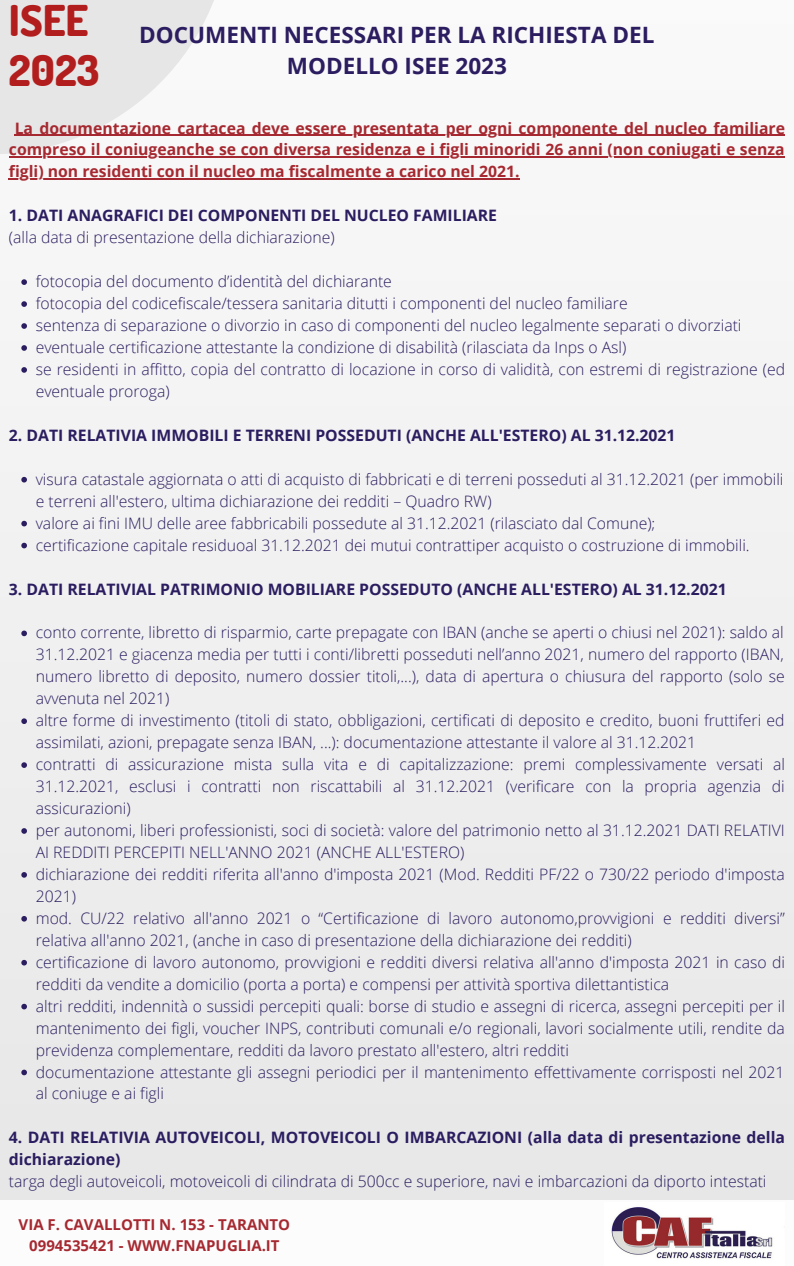
<style>
.page{position:relative;width:794px;height:1266px;background:#fff}
.page>*{position:absolute;margin:0;border:0;box-sizing:border-box;transform-origin:0 0}
.t1{font:800 42.38px/50.8px "Dosis";color:#b21d1d}
.t2{font:700 22.5px/31.5px "Open Sans";color:#2b1d60;text-align:center}
.t3{font:300 15.75px/22px "Open Sans";color:#2b1d60}
.t4{font:700 15.75px/22px "Open Sans";color:#2b1d60}
.t5{font:700 15.75px/22px "Open Sans";color:#a62931;text-align:justify}
.t6{font:700 15px/20.9px "Open Sans";color:#a62931;text-align:center}
</style>
<div class="page">
<div style="left:0;top:0;width:793px;height:1199px;background:#f1f0f0"></div>
<svg style="left:14px;top:0;width:216px;height:136px;fill:#e6e6e6"></svg>
<img style="left:611px;top:1207px;width:162px;height:52px">
<svg style="left:21px;top:279px;width:6px;height:6px"></svg>
<svg style="left:21px;top:301px;width:6px;height:6px"></svg>
<svg style="left:21px;top:323px;width:6px;height:6px"></svg>
<svg style="left:21px;top:345px;width:6px;height:6px"></svg>
<svg style="left:21px;top:367px;width:6px;height:6px"></svg>
<svg style="left:21px;top:477px;width:6px;height:5px"></svg>
<svg style="left:21px;top:521px;width:6px;height:5px"></svg>
<svg style="left:21px;top:543px;width:6px;height:5px"></svg>
<svg style="left:21px;top:630px;width:6px;height:6px"></svg>
<svg style="left:21px;top:718px;width:6px;height:6px"></svg>
<svg style="left:21px;top:762px;width:6px;height:6px"></svg>
<svg style="left:21px;top:828px;width:6px;height:6px"></svg>
<svg style="left:21px;top:872px;width:6px;height:5px"></svg>
<svg style="left:21px;top:916px;width:6px;height:5px"></svg>
<svg style="left:21px;top:960px;width:6px;height:5px"></svg>
<svg style="left:21px;top:1004px;width:6px;height:5px"></svg>
<svg style="left:21px;top:1069px;width:6px;height:6px"></svg>
<hr style="left:15px;top:135px;width:769px;height:1px;background:#a62931">
<hr style="left:9px;top:157px;width:775px;height:1px;background:#a62931">
<hr style="left:9px;top:178px;width:510px;height:2px;background:#a62931">
<h1 class="t1" style="left:9px;top:-7px;width:92px">ISEE<br>2023</h1>
<h2 class="t2" style="left:139px;top:18px;width:516px">DOCUMENTI NECESSARI PER LA RICHIESTA DEL<br>MODELLO ISEE 2023</h2>
<p class="t5" style="left:9px;top:116px;width:777px;text-indent:6px">La documentazione cartacea deve essere presentata per ogni componente del nucleo familiare compreso il coniugeanche se con diversa residenza e i figli minoridi 26 anni (non coniugati e senza figli) non residenti con il nucleo ma fiscalmente a carico nel 2021.</p>
<p class="t4" style="left:9px;top:204px;width:489px">1. DATI ANAGRAFICI DEI COMPONENTI DEL NUCLEO FAMILIARE</p>
<p class="t3" style="left:9px;top:226px;width:327px">(alla data di presentazione della dichiarazione)</p>
<p class="t3" style="left:36px;top:270px;width:750px">fotocopia del documento d’identità del dichiarante<br>fotocopia del codicefiscale/tessera sanitaria ditutti i componenti del nucleo familiare<br>sentenza di separazione o divorzio in caso di componenti del nucleo legalmente separati o divorziati eventuale certificazione attestante la condizione di disabilità (rilasciata da Inps o Asl)<br>se residenti in affitto, copia del contratto di locazione in corso di validità, con estremi di registrazione (ed eventuale proroga)</p>
<p class="t4" style="left:9px;top:424px;width:667px">2. DATI RELATIVIA IMMOBILI E TERRENI POSSEDUTI (ANCHE ALL'ESTERO) AL 31.12.2021</p>
<p class="t3" style="left:36px;top:468px;width:748px">visura catastale aggiornata o atti di acquisto di fabbricati e di terreni posseduti al 31.12.2021 (per immobili e terreni all'estero, ultima dichiarazione dei redditi – Quadro RW)<br>valore ai fini IMU delle aree fabbricabili possedute al 31.12.2021 (rilasciato dal Comune);<br>certificazione capitale residuoal 31.12.2021 dei mutui contrattiper acquisto o costruzione di immobili.</p>
<p class="t4" style="left:9px;top:577px;width:719px">3. DATI RELATIVIAL PATRIMONIO MOBILIARE POSSEDUTO (ANCHE ALL'ESTERO) AL 31.12.2021</p>
<p class="t3" style="left:36px;top:621px;width:750px">conto corrente, libretto di risparmio, carte prepagate con IBAN (anche se aperti o chiusi nel 2021): saldo al 31.12.2021 e giacenza media per tutti i conti/libretti posseduti nell’anno 2021, numero del rapporto (IBAN, numero libretto di deposito, numero dossier titoli,...), data di apertura o chiusura del rapporto (solo se avvenuta nel 2021)<br>altre forme di investimento (titoli di stato, obbligazioni, certificati di deposito e credito, buoni fruttiferi ed assimilati, azioni, prepagate senza IBAN, ...): documentazione attestante il valore al 31.12.2021<br>contratti di assicurazione mista sulla vita e di capitalizzazione: premi complessivamente versati al 31.12.2021, esclusi i contratti non riscattabili al 31.12.2021 (verificare con la propria agenzia di assicurazioni)<br>per autonomi, liberi professionisti, soci di società: valore del patrimonio netto al 31.12.2021 DATI RELATIVI AI REDDITI PERCEPITI NELL'ANNO 2021 (ANCHE ALL'ESTERO)<br>dichiarazione dei redditi riferita all'anno d'imposta 2021 (Mod. Redditi PF/22 o 730/22 periodo d'imposta 2021)<br>mod. CU/22 relativo all'anno 2021 o “Certificazione di lavoro autonomo,provvigioni e redditi diversi” relativa all'anno 2021, (anche in caso di presentazione della dichiarazione dei redditi)<br>certificazione di lavoro autonomo, provvigioni e redditi diversi relativa all'anno d'imposta 2021 in caso di redditi da vendite a domicilio (porta a porta) e compensi per attività sportiva dilettantistica<br>altri redditi, indennità o sussidi percepiti quali: borse di studio e assegni di ricerca, assegni percepiti per il mantenimento dei figli, voucher INPS, contributi comunali e/o regionali, lavori socialmente utili, rendite da previdenza complementare, redditi da lavoro prestato all'estero, altri redditi<br>documentazione attestante gli assegni periodici per il mantenimento effettivamente corrisposti nel 2021 al coniuge e ai figli</p>
<p class="t4" style="left:9px;top:1126px;width:777px">4. DATI RELATIVIA AUTOVEICOLI, MOTOVEICOLI O IMBARCAZIONI (alla data di presentazione della dichiarazione)</p>
<p class="t3" style="left:9px;top:1170px;width:758px">targa degli autoveicoli, motoveicoli di cilindrata di 500cc e superiore, navi e imbarcazioni da diporto intestati</p>
<p class="t6" style="left:19px;top:1214px;width:273px">VIA F. CAVALLOTTI N. 153 - TARANTO<br>0994535421 - WWW.FNAPUGLIA.IT</p>
</div>
